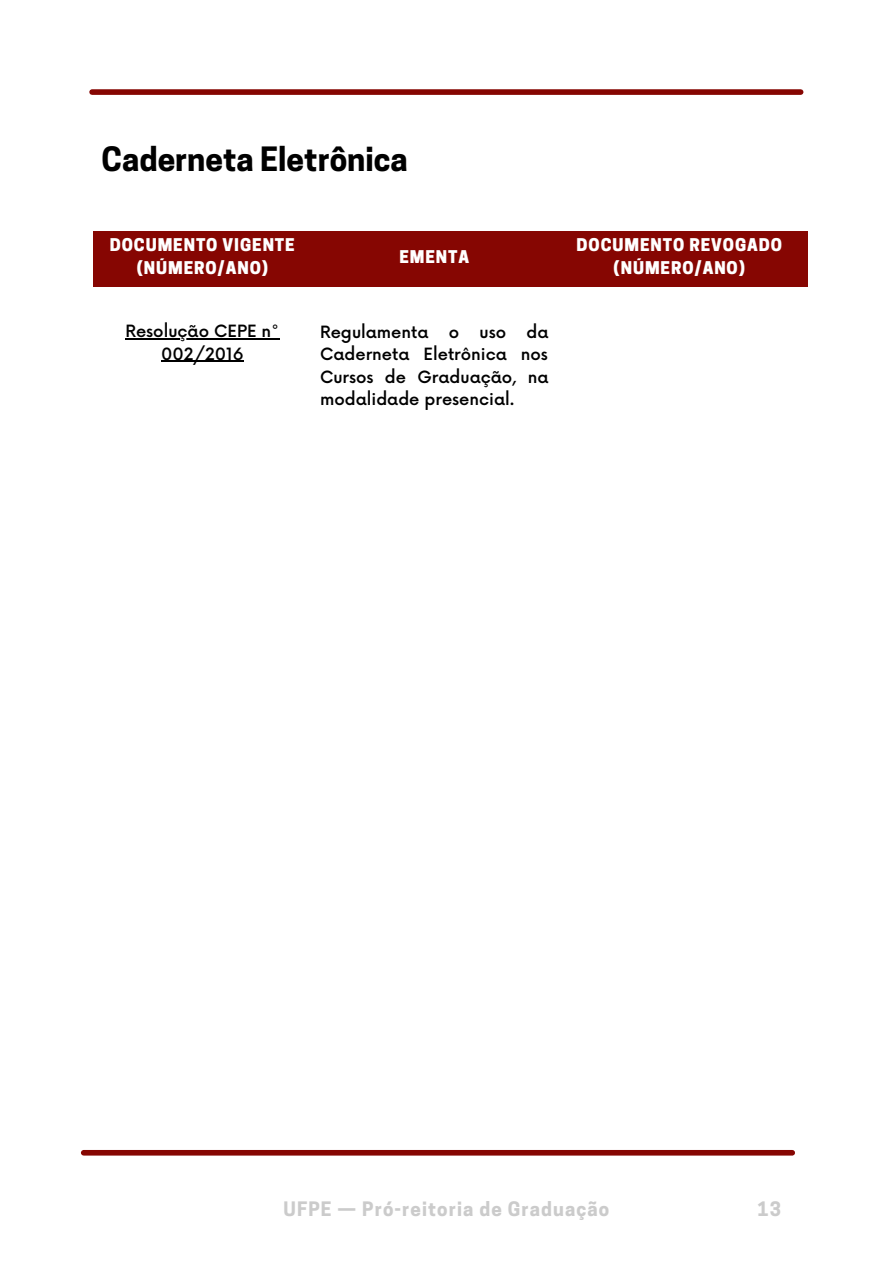
<style>
.page{position:relative;width:893px;height:1264px;background:#fff}
.page>*{position:absolute;margin:0;border:0;box-sizing:border-box;transform-origin:0 0}
.t1{font:700 31.5px "Cooper Hewitt";color:#000}
.t2{font:700 18.75px "Cooper Hewitt";letter-spacing:.06em;color:#cbcbcb}
.t3{font:500 16.5px/22.5px "Now";color:#000;text-align:center}
.t4{font:800 16.5px/22.5px "Cooper Hewitt";letter-spacing:.055em;color:#fff;text-align:center}
</style>
<div class="page">
<div style="left:93px;top:231px;width:714px;height:55px;background:#860602"></div>
<hr style="left:125px;top:338px;width:154px;height:1px;background:#000">
<hr style="left:161px;top:361px;width:83px;height:1px;background:#000">
<div style="left:92px;top:89px;width:708px;height:6px;background:#860602"></div>
<div style="left:84px;top:1149px;width:708px;height:6px;background:#860602"></div>
<h1 class="t1" style="left:102px;top:147px;width:307px">Caderneta Eletrônica</h1>
<p class="t4" style="left:110px;top:236px;width:186px">DOCUMENTO VIGENTE (NÚMERO/ANO)</p>
<p class="t4" style="left:576px;top:236px;width:207px">DOCUMENTO REVOGADO (NÚMERO/ANO)</p>
<p class="t4" style="left:399px;top:247px;width:71px">EMENTA</p>
<p class="t3" style="left:125px;top:321px;width:155px">Resolução CEPE n°<br>002/2016</p>
<p class="t3" style="left:320px;top:321px;width:230px;text-align:justify">Regulamenta o uso da Caderneta Eletrônica nos Cursos de Graduação, na modalidade presencial.</p>
<p class="t2" style="left:283px;top:1201px;width:327px">UFPE — Pró-reitoria de Graduação</p>
<p class="t2" style="left:757px;top:1201px;width:25px">13</p>
</div>
